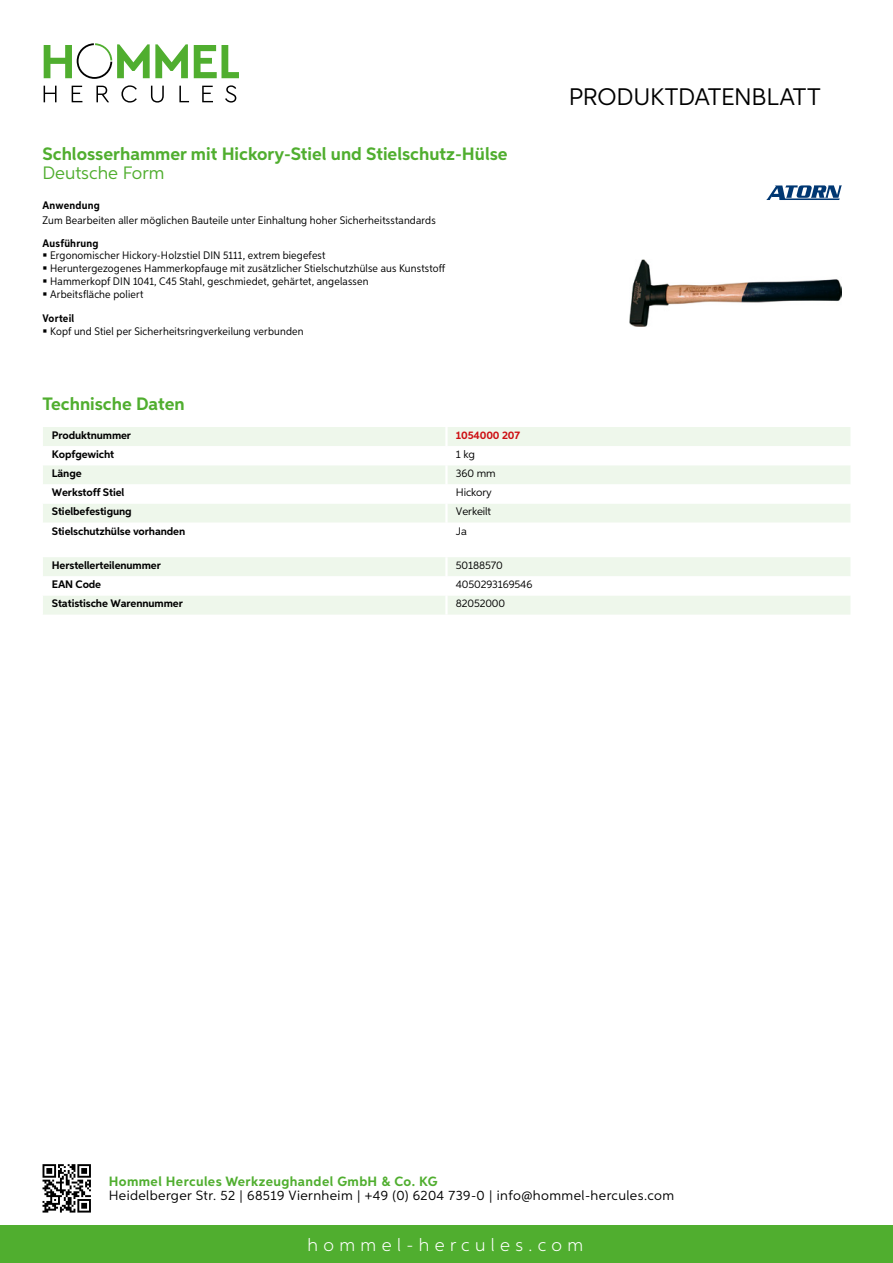
<style>
.page{position:relative;width:893px;height:1263px;background:#fff}
.page>*{position:absolute;margin:0;border:0;box-sizing:border-box;transform-origin:0 0}
.t1{font:24px "Aspira";letter-spacing:-.01em;color:#000}
.t2{font:700 18px "Aspira";color:#50ae2f}
.t3{font:300 18px "Aspira";letter-spacing:.3em;color:#fff}
.t4{font:18px "Aspira";color:#50ae2f}
.t5{font:13.5px "Aspira";letter-spacing:.03em;color:#000}
.t6{font:700 13.5px "Aspira";letter-spacing:.03em;color:#50ae2f}
.t7{font:10.95px/12.8px "Aspira Nar";letter-spacing:.015em;color:#000}
.t8{font:700 10.95px "Aspira";letter-spacing:-.01em;color:#000}
.t9{font:10.95px "Aspira";letter-spacing:-.01em;color:#000}
.t10{font:700 10.95px "Aspira Nar";letter-spacing:.02em;color:#000}
.t11{font:700 10.95px "Aspira";letter-spacing:-.01em;color:#cd1013}
</style>
<div class="page">
<div style="left:0;top:1226px;width:893px;height:37px;background:#50ae2f"></div>
<svg style="left:43px;top:1164px;width:48px;height:48px"></svg>
<svg style="left:194px;top:45px;width:45px;height:33px"></svg>
<svg style="left:44px;top:43px;width:144px;height:36px"></svg>
<svg style="left:44px;top:86px;width:13px;height:16px"></svg>
<svg style="left:72px;top:86px;width:10px;height:16px"></svg>
<svg style="left:96px;top:86px;width:13px;height:16px"></svg>
<svg style="left:121px;top:85px;width:16px;height:18px"></svg>
<svg style="left:151px;top:86px;width:13px;height:17px"></svg>
<svg style="left:179px;top:86px;width:10px;height:16px"></svg>
<svg style="left:202px;top:86px;width:11px;height:16px"></svg>
<svg style="left:225px;top:85px;width:11px;height:18px"></svg>
<div style="left:43px;top:427px;width:807px;height:19px;background:#eef7eb"></div>
<svg style="left:43px;top:465px;width:807px;height:58px;fill:#eef7eb"></svg>
<hr style="left:445px;top:427px;width:3px;height:19px;background:#fff">
<hr style="left:445px;top:465px;width:3px;height:19px;background:#fff">
<hr style="left:445px;top:484px;width:3px;height:19px;background:#fff">
<hr style="left:445px;top:503px;width:3px;height:20px;background:#fff">
<svg style="left:43px;top:557px;width:807px;height:58px"></svg>
<hr style="left:445px;top:595px;width:3px;height:20px;background:#fff">
<img style="left:629px;top:259px;width:213px;height:68px">
<svg style="left:766px;top:185px;width:76px;height:15px"></svg>
<h2 class="t2" style="left:43px;top:142px;width:467px">Schlosserhammer mit Hickory-Stiel und Stielschutz-Hülse</h2>
<h2 class="t4" style="left:43px;top:162px;width:123px">Deutsche Form</h2>
<p class="t10" style="left:43px;top:199px;width:59px">Anwendung</p>
<p class="t7" style="left:43px;top:214px;width:395px">Zum Bearbeiten aller möglichen Bauteile unter Einhaltung hoher Sicherheitsstandards</p>
<p class="t10" style="left:43px;top:236px;width:58px">Ausführung</p>
<p class="t7" style="left:50px;top:249px;width:397px">Ergonomischer Hickory-Holzstiel DIN 5111, extrem biegefest<br>Heruntergezogenes Hammerkopfauge mit zusätzlicher Stielschutzhülse aus Kunststoff Hammerkopf DIN 1041, C45 Stahl, geschmiedet, gehärtet, angelassen<br>Arbeitsfläche poliert</p>
<p class="t10" style="left:43px;top:311px;width:33px">Vorteil</p>
<p class="t7" style="left:50px;top:324px;width:255px">Kopf und Stiel per Sicherheitsringverkeilung verbunden</p>
<h2 class="t2" style="left:43px;top:393px;width:144px">Technische Daten</h2>
<p class="t8" style="left:52px;top:428px;width:81px">Produktnummer</p>
<p class="t11" style="left:456px;top:428px;width:66px">1054000 207</p>
<p class="t8" style="left:52px;top:448px;width:64px">Kopfgewicht</p>
<p class="t9" style="left:456px;top:448px;width:21px">1 kg</p>
<p class="t8" style="left:52px;top:467px;width:31px">Länge</p>
<p class="t9" style="left:456px;top:467px;width:41px">360 mm</p>
<p class="t8" style="left:52px;top:486px;width:74px">Werkstoff Stiel</p>
<p class="t9" style="left:456px;top:486px;width:38px">Hickory</p>
<p class="t8" style="left:52px;top:505px;width:81px">Stielbefestigung</p>
<p class="t9" style="left:456px;top:505px;width:37px">Verkeilt</p>
<p class="t8" style="left:52px;top:524px;width:135px">Stielschutzhülse vorhanden</p>
<p class="t9" style="left:456px;top:524px;width:13px">Ja</p>
<p class="t8" style="left:52px;top:559px;width:111px">Herstellerteilenummer</p>
<p class="t9" style="left:456px;top:559px;width:48px">50188570</p>
<p class="t8" style="left:52px;top:578px;width:51px">EAN Code</p>
<p class="t9" style="left:456px;top:578px;width:78px">4050293169546</p>
<p class="t8" style="left:52px;top:597px;width:132px">Statistische Warennummer</p>
<p class="t9" style="left:456px;top:597px;width:51px">82052000</p>
<h1 class="t1" style="left:569px;top:82px;width:253px">Produktdatenblatt</h1>
<p class="t6" style="left:109px;top:1172px;width:330px">Hommel Hercules Werkzeughandel GmbH &amp; Co. KG</p>
<p class="t5" style="left:109px;top:1187px;width:567px">Heidelberger Str. 52 | 68519 Viernheim | +49 (0) 6204 739-0 | info@hommel-hercules.com</p>
<h2 class="t3" style="left:307px;top:1234px;width:277px">hommel-hercules.com</h2>
</div>
